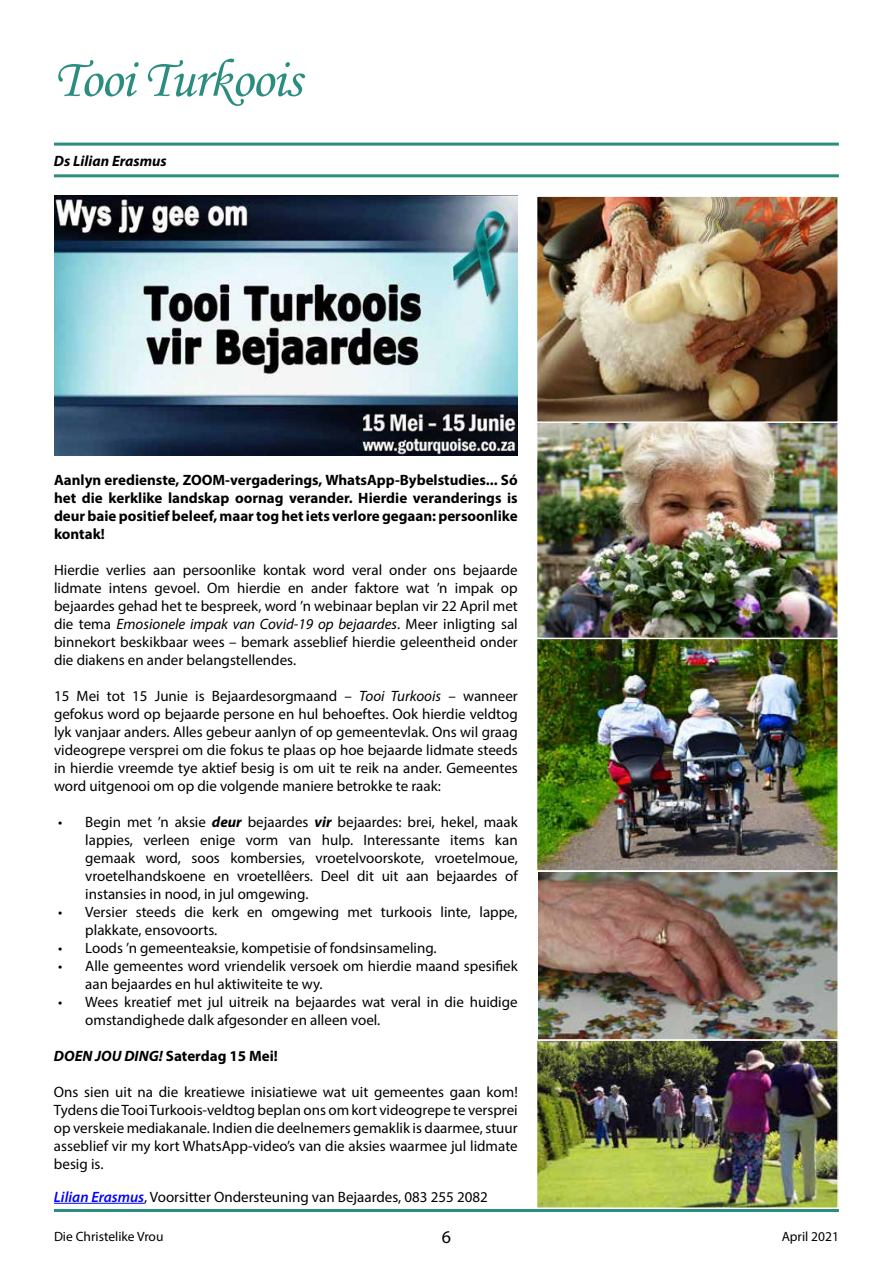
<style>
.page{position:relative;width:893px;height:1263px;background:#fff}
.page>*{position:absolute;margin:0;border:0;box-sizing:border-box;transform-origin:0 0}
.t1{font:54px "Monotype Corsiva";letter-spacing:-.02em;color:#2b8d80}
.t2{font:18px "Myriad Pro";color:#000}
.t3{font:15px/18px "Myriad Pro";color:#000;text-align:justify}
.t4{font:700 15px/18px "Myriad Pro";color:#000;text-align:justify}
.t5{font:italic 700 15px "Myriad Pro";color:#000}
.t6{font:13.5px "Myriad Pro";color:#000}
.s1{font-style:italic}
.s2{font-weight:700;font-style:italic}
.s3{font-weight:600;font-style:italic;color:#00f}
</style>
<div class="page">
<hr style="left:54px;top:143px;width:785px;height:3px;background:#2b8d80">
<hr style="left:54px;top:174px;width:785px;height:3px;background:#2b8d80">
<hr style="left:54px;top:1209px;width:785px;height:3px;background:#2b8d80">
<hr style="left:54px;top:1203px;width:90px;height:1px;background:#00f">
<img style="left:54px;top:195px;width:464px;height:260px">
<img style="left:539px;top:1042px;width:297px;height:164px">
<div style="left:536px;top:1039px;width:303px;height:170px;border:2px solid #fff"></div>
<img style="left:539px;top:639px;width:297px;height:230px">
<div style="left:536px;top:622px;width:303px;height:250px;border:2px solid #fff"></div>
<img style="left:539px;top:873px;width:297px;height:165px">
<div style="left:536px;top:870px;width:303px;height:171px;border:2px solid #fff"></div>
<img style="left:539px;top:423px;width:297px;height:213px">
<div style="left:536px;top:410px;width:303px;height:229px;border:2px solid #fff"></div>
<img style="left:539px;top:198px;width:297px;height:222px">
<div style="left:536px;top:195px;width:303px;height:228px;border:2px solid #fff"></div>
<h1 class="t1" style="left:54px;top:46px;width:249px">Tooi Turkoois</h1>
<p class="t5" style="left:54px;top:151px;width:114px">Ds Lilian Erasmus</p>
<p class="t4" style="left:54px;top:470px;width:465px">Aanlyn eredienste, ZOOM-vergaderings, WhatsApp-Bybelstudies... Só het die kerklike landskap oornag verander. Hierdie veranderings is deur baie positief beleef, maar tog het iets verlore gegaan: persoonlike kontak!</p>
<p class="t3" style="left:54px;top:560px;width:465px">Hierdie verlies aan persoonlike kontak word veral onder ons bejaarde lidmate intens gevoel. Om hierdie en ander faktore wat ’n impak op bejaardes gehad het te bespreek, word ’n webinaar beplan vir 22 April met die tema <span class="s1">Emosionele impak van Covid-19 op bejaardes</span>. Meer inligting sal binnekort beskikbaar wees – bemark asseblief hierdie geleentheid onder die diakens en ander belangstellendes.</p>
<p class="t3" style="left:54px;top:686px;width:465px">15 Mei tot 15 Junie is Bejaardesorgmaand – <span class="s1">Tooi Turkoois</span> – wanneer gefokus word op bejaarde persone en hul behoeftes. Ook hierdie veldtog lyk vanjaar anders. Alles gebeur aanlyn of op gemeentevlak. Ons wil graag videogrepe versprei om die fokus te plaas op hoe bejaarde lidmate steeds in hierdie vreemde tye aktief besig is om uit te reik na ander. Gemeentes word uitgenooi om op die volgende maniere betrokke te raak:</p>
<p class="t3" style="left:85px;top:812px;width:434px;text-indent:-27px">• Begin met ’n aksie <span class="s2">deur</span> bejaardes <span class="s2">vir</span> bejaardes: brei, hekel, maak lappies, verleen enige vorm van hulp. Interessante items kan gemaak word, soos kombersies, vroetelvoorskote, vroetelmoue, vroetelhandskoene en vroetellêers. Deel dit uit aan bejaardes of instansies in nood, in jul omgewing.</p>
<p class="t3" style="left:85px;top:902px;width:434px;text-indent:-27px">• Versier steeds die kerk en omgewing met turkoois linte, lappe, plakkate, ensovoorts.</p>
<p class="t3" style="left:58px;top:938px;width:380px">• Loods ’n gemeenteaksie, kompetisie of fondsinsameling.</p>
<p class="t3" style="left:85px;top:956px;width:434px;text-indent:-27px">• Alle gemeentes word vriendelik versoek om hierdie maand spesifiek aan bejaardes en hul aktiwiteite te wy.</p>
<p class="t3" style="left:85px;top:992px;width:434px;text-indent:-27px">• Wees kreatief met jul uitreik na bejaardes wat veral in die huidige omstandighede dalk afgesonder en alleen voel.</p>
<p class="t4" style="left:54px;top:1046px;width:225px"><span class="s1">DOEN JOU DING!</span> Saterdag 15 Mei!</p>
<p class="t3" style="left:54px;top:1082px;width:465px">Ons sien uit na die kreatiewe inisiatiewe wat uit gemeentes gaan kom!<br>Tydens die Tooi Turkoois-veldtog beplan ons om kort videogrepe te versprei op verskeie mediakanale. Indien die deelnemers gemaklik is daarmee, stuur asseblief vir my kort WhatsApp-video’s van die aksies waarmee jul lidmate besig is.</p>
<p class="t3" style="left:54px;top:1187px;width:435px"><span class="s3">Lilian Erasmus</span>, Voorsitter Ondersteuning van Bejaardes, 083 255 2082</p>
<p class="t6" style="left:54px;top:1228px;width:111px">Die Christelike Vrou</p>
<p class="t2" style="left:442px;top:1225px;width:11px">6</p>
<p class="t6" style="left:782px;top:1228px;width:59px">April 2021</p>
</div>
